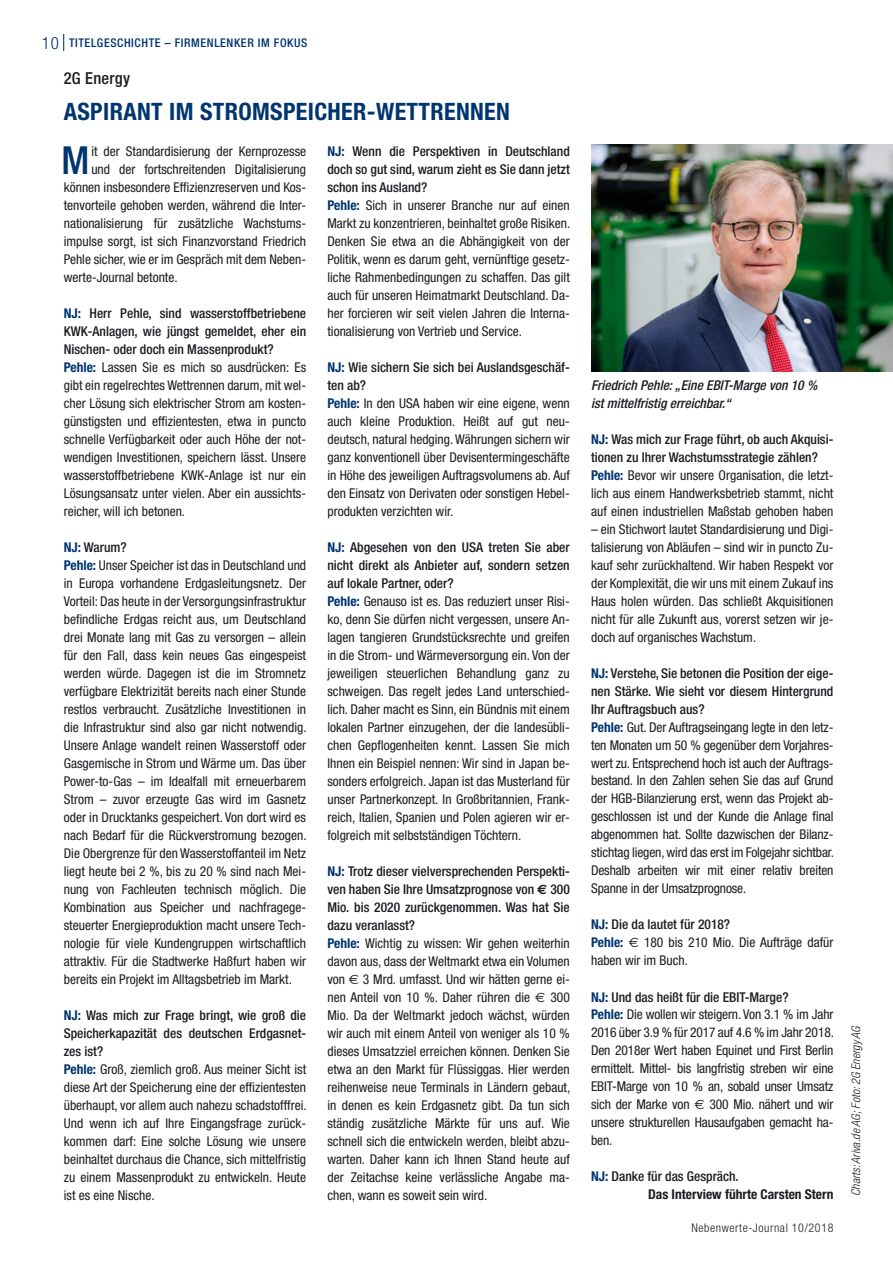
<style>
.page{position:relative;width:893px;height:1263px;background:#fff}
.page>*{position:absolute;margin:0;border:0;box-sizing:border-box;transform-origin:0 0}
.t1{font:500 condensed 38.7px "Helvetica Neue";color:#00356f}
.t2{font:700 condensed 24px "Helvetica Neue";letter-spacing:.015em;color:#00356f}
.t3{font:500 condensed 16.5px "Helvetica Neue";letter-spacing:.015em;color:#1b1c20}
.t4{font:condensed 13.5px/18px "Helvetica Neue";color:#1b1c20}
.t5{font:italic 500 condensed 13.5px/18px "Helvetica Neue";color:#1b1c20}
.t6{font:700 condensed 13.5px/18px "Helvetica Neue";color:#1b1c20}
.t7{font:500 condensed 12px "Helvetica Neue";letter-spacing:.05em;color:#00356f}
.t8{font:italic 300 condensed 12px "Helvetica Neue";color:#1b1c20}
.t9{font:300 condensed 12px "Helvetica Neue";letter-spacing:.05em;color:#1b1c20}
.s1{font-weight:300;font-size:16.95px}
.s2{font-weight:700;color:#00356f}
.s3{font-weight:500}
.s4{font-family:"Euro Sans";font-weight:700;font-stretch:normal}
.s5{font-family:"Euro Sans";font-stretch:normal}
.s6{color:#00356f}
</style>
<div class="page">
<svg style="left:63px;top:34px;width:1px;height:17px"></svg>
<img style="left:591px;top:144px;width:302px;height:228px">
<p class="t7" style="left:42px;top:36px;width:267px"><span class="s1">10</span> TITELGESCHICHTE – FIRMENLENKER IM FOKUS</p>
<p class="t3" style="left:64px;top:68px;width:68px">2G Energy</p>
<h2 class="t2" style="left:64px;top:97px;width:448px">ASPIRANT IM STROMSPEICHER-WETTRENNEN</h2>
<h1 class="t1" style="left:61px;top:137px;width:29px">M</h1>
<p class="t4" style="left:91px;top:142px;width:216px">it der Standardisierung der Kernprozesse</p>
<p class="t4" style="left:327px;top:142px;width:244px"><span class="s2">NJ:</span> <span class="s3">Wenn die Perspektiven in Deutschland doch so gut sind, warum zieht es Sie dann jetzt schon ins Ausland?<br></span><span class="s2">Pehle:</span> Sich in unserer Branche nur auf einen Markt zu konzentrieren, beinhaltet große Risiken.<br>Denken Sie etwa an die Abhängigkeit von der Politik, wenn es darum geht, vernünftige gesetz&shy;liche Rahmenbedingungen zu schaffen. Das gilt auch für unseren Heimatmarkt Deutschland. Da&shy;her forcieren wir seit vielen Jahren die Interna&shy;tionalisierung von Vertrieb und Service.</p>
<p class="t4" style="left:327px;top:358px;width:244px"><span class="s2">NJ:</span> <span class="s3">Wie sichern Sie sich bei Auslandsgeschäf&shy;ten ab?<br></span><span class="s2">Pehle:</span> In den USA haben wir eine eigene, wenn auch kleine Produktion. Heißt auf gut neu&shy;deutsch, natural hedging. Währungen sichern wir ganz konventionell über Devisentermingeschäfte in Höhe des jeweiligen Auftragsvolumens ab. Auf den Einsatz von Derivaten oder sonstigen Hebel&shy;produkten verzichten wir.</p>
<p class="t4" style="left:327px;top:538px;width:244px"><span class="s2">NJ:</span> <span class="s3">Abgesehen von den USA treten Sie aber nicht direkt als Anbieter auf, sondern setzen auf lokale Partner, oder?<br></span><span class="s2">Pehle:</span> Genauso ist es. Das reduziert unser Risi&shy;ko, denn Sie dürfen nicht vergessen, unsere An&shy;lagen tangieren Grundstücksrechte und greifen in die Strom- und Wärmeversorgung ein. Von der jeweiligen steuerlichen Behandlung ganz zu schweigen. Das regelt jedes Land unterschied&shy;lich. Daher macht es Sinn, ein Bündnis mit einem lokalen Partner einzugehen, der die landesübli&shy;chen Gepflogenheiten kennt. Lassen Sie mich Ihnen ein Beispiel nennen: Wir sind in Japan be&shy;sonders erfolgreich. Japan ist das Musterland für unser Partnerkonzept. In Großbritannien, Frank&shy;reich, Italien, Spanien und Polen agieren wir er&shy;folgreich mit selbstständigen Töchtern.</p>
<p class="t4" style="left:327px;top:862px;width:244px"><span class="s2">NJ:</span> <span class="s3">Trotz dieser vielversprechenden Perspekti&shy;ven haben Sie Ihre Umsatzprognose von</span> <span class="s4">€</span> <span class="s3">300<br>Mio. bis 2020 zurückgenommen. Was hat Sie dazu veranlasst?<br></span><span class="s2">Pehle:</span> Wichtig zu wissen: Wir gehen weiterhin davon aus, dass der Weltmarkt etwa ein Volumen von <span class="s5">€</span> 3 Mrd. umfasst. Und wir hätten gerne ei&shy;nen Anteil von 10 %. Daher rühren die <span class="s5">€</span> 300<br>Mio. Da der Weltmarkt jedoch wächst, würden wir auch mit einem Anteil von weniger als 10 % dieses Umsatzziel erreichen können. Denken Sie etwa an den Markt für Flüssiggas. Hier werden reihenweise neue Terminals in Ländern gebaut, in denen es kein Erdgasnetz gibt. Da tun sich ständig zusätzliche Märkte für uns auf. Wie schnell sich die entwickeln werden, bleibt abzu&shy;warten. Daher kann ich Ihnen Stand heute auf der Zeitachse keine verlässliche Angabe ma&shy;chen, wann es soweit sein wird.</p>
<p class="t4" style="left:91px;top:160px;width:216px">und der fortschreitenden Digitalisierung</p>
<p class="t4" style="left:64px;top:178px;width:244px">können insbesondere Effizienzreserven und Kos-</p>
<p class="t4" style="left:64px;top:196px;width:244px">tenvorteile gehoben werden, während die Inter-</p>
<p class="t4" style="left:64px;top:214px;width:244px">nationalisierung für zusätzliche Wachstums-</p>
<p class="t4" style="left:64px;top:232px;width:244px">impulse sorgt, ist sich Finanzvorstand Friedrich</p>
<p class="t4" style="left:64px;top:250px;width:244px">Pehle sicher, wie er im Gespräch mit dem Neben-</p>
<p class="t4" style="left:64px;top:268px;width:115px">werte-Journal betonte.</p>
<p class="t4" style="left:64px;top:304px;width:244px"><span class="s2">NJ:</span> <span class="s3">Herr Pehle, sind wasserstoffbetriebene KWK-Anlagen, wie jüngst gemeldet, eher ein Nischen- oder doch ein Massenprodukt?<br></span><span class="s2">Pehle:</span> Lassen Sie es mich so ausdrücken: Es gibt ein regelrechtes Wettrennen darum, mit wel&shy;cher Lösung sich elektrischer Strom am kosten&shy;günstigsten und effizientesten, etwa in puncto schnelle Verfügbarkeit oder auch Höhe der not&shy;wendigen Investitionen, speichern lässt. Unsere wasserstoffbetriebene KWK-Anlage ist nur ein Lösungsansatz unter vielen. Aber ein aussichts&shy;reicher, will ich betonen.</p>
<p class="t4" style="left:64px;top:538px;width:244px"><span class="s2">NJ:</span> <span class="s3">Warum?<br></span><span class="s2">Pehle:</span> Unser Speicher ist das in Deutschland und in Europa vorhandene Erdgasleitungsnetz. Der Vorteil: Das heute in der Versorgungsinfrastruktur befindliche Erdgas reicht aus, um Deutschland drei Monate lang mit Gas zu versorgen – allein für den Fall, dass kein neues Gas eingespeist werden würde. Dagegen ist die im Stromnetz verfügbare Elektrizität bereits nach einer Stunde restlos verbraucht. Zusätzliche Investitionen in die Infrastruktur sind also gar nicht notwendig.<br>Unsere Anlage wandelt reinen Wasserstoff oder Gasgemische in Strom und Wärme um. Das über Power-to-Gas – im Idealfall mit erneuerbarem Strom – zuvor erzeugte Gas wird im Gasnetz oder in Drucktanks gespeichert. Von dort wird es nach Bedarf für die Rückverstromung bezogen.<br>Die Obergrenze für den Wasserstoffanteil im Netz liegt heute bei 2 %, bis zu 20 % sind nach Mei&shy;nung von Fachleuten technisch möglich. Die Kombination aus Speicher und nachfragege&shy;steuerter Energieproduktion macht unsere Tech&shy;nologie für viele Kundengruppen wirtschaftlich attraktiv. Für die Stadtwerke Haßfurt haben wir bereits ein Projekt im Alltagsbetrieb im Markt.</p>
<p class="t4" style="left:64px;top:1006px;width:244px"><span class="s2">NJ:</span> <span class="s3">Was mich zur Frage bringt, wie groß die Speicherkapazität des deutschen Erdgasnet&shy;zes ist?<br></span><span class="s2">Pehle:</span> Groß, ziemlich groß. Aus meiner Sicht ist diese Art der Speicherung eine der effizientesten überhaupt, vor allem auch nahezu schadstofffrei.<br>Und wenn ich auf Ihre Eingangsfrage zurück&shy;kommen darf: Eine solche Lösung wie unsere beinhaltet durchaus die Chance, sich mittelfristig zu einem Massenprodukt zu entwickeln. Heute ist es eine Nische.</p>
<p class="t5" style="left:591px;top:376px;width:228px">Friedrich Pehle: „Eine EBIT-Marge von 10 % ist mittelfristig erreichbar.“</p>
<p class="t4" style="left:591px;top:430px;width:244px"><span class="s2">NJ:</span> <span class="s3">Was mich zur Frage führt, ob auch Akquisi&shy;tionen zu Ihrer Wachstumsstrategie zählen?<br></span><span class="s2">Pehle:</span> Bevor wir unsere Organisation, die letzt&shy;lich aus einem Handwerksbetrieb stammt, nicht auf einen industriellen Maßstab gehoben haben</p>
<p class="t4" style="left:591px;top:520px;width:244px;text-align:justify">– ein Stichwort lautet Standardisierung und Digi&shy;talisierung von Abläufen – sind wir in puncto Zu&shy;kauf sehr zurückhaltend. Wir haben Respekt vor der Komplexität, die wir uns mit einem Zukauf ins Haus holen würden. Das schließt Akquisitionen nicht für alle Zukunft aus, vorerst setzen wir je&shy;doch auf organisches Wachstum.</p>
<p class="t4" style="left:591px;top:664px;width:244px"><span class="s2">NJ:</span> <span class="s3">Verstehe, Sie betonen die Position der eige&shy;nen Stärke. Wie sieht vor diesem Hintergrund Ihr Auftragsbuch aus?<br></span><span class="s2">Pehle:</span> Gut. Der Auftragseingang legte in den letz&shy;ten Monaten um 50 % gegenüber dem Vorjahres&shy;wert zu. Entsprechend hoch ist auch der Auftrags&shy;bestand. In den Zahlen sehen Sie das auf Grund der HGB-Bilanzierung erst, wenn das Projekt ab&shy;geschlossen ist und der Kunde die Anlage final abgenommen hat. Sollte dazwischen der Bilanz&shy;stichtag liegen, wird das erst im Folgejahr sichtbar.<br>Deshalb arbeiten wir mit einer relativ breiten Spanne in der Umsatzprognose.</p>
<p class="t4" style="left:591px;top:916px;width:244px"><span class="s2">NJ:</span> <span class="s3">Die da lautet für 2018?<br></span><span class="s2">Pehle:</span> <span class="s5">€</span> 180 bis 210 Mio. Die Aufträge dafür haben wir im Buch.</p>
<p class="t4" style="left:591px;top:988px;width:244px"><span class="s2">NJ:</span> <span class="s3">Und das heißt für die EBIT-Marge?<br></span><span class="s2">Pehle:</span> Die wollen wir steigern. Von 3.1 % im Jahr 2016 über 3.9 % für 2017 auf 4.6 % im Jahr 2018.<br>Den 2018er Wert haben Equinet und First Berlin ermittelt. Mittel- bis langfristig streben wir eine EBIT-Marge von 10 % an, sobald unser Umsatz sich der Marke von <span class="s5">€</span> 300 Mio. nähert und wir unsere strukturellen Hausaufgaben gemacht ha&shy;ben.</p>
<p class="t6" style="left:648px;top:1167px;width:187px;text-indent:-57px"><span class="s6">NJ:</span> <span class="s3">Danke für das Gespräch.<br></span>Das Interview führte Carsten Stern</p>
<p class="t9" style="left:691px;top:1221px;width:143px">Nebenwerte-Journal 10/2018</p>
<p class="t8" style="left:849px;top:1196px;width:172px;rotate:-90deg">Charts: Ariva.de AG; Foto: 2G Energy AG</p>
</div>
